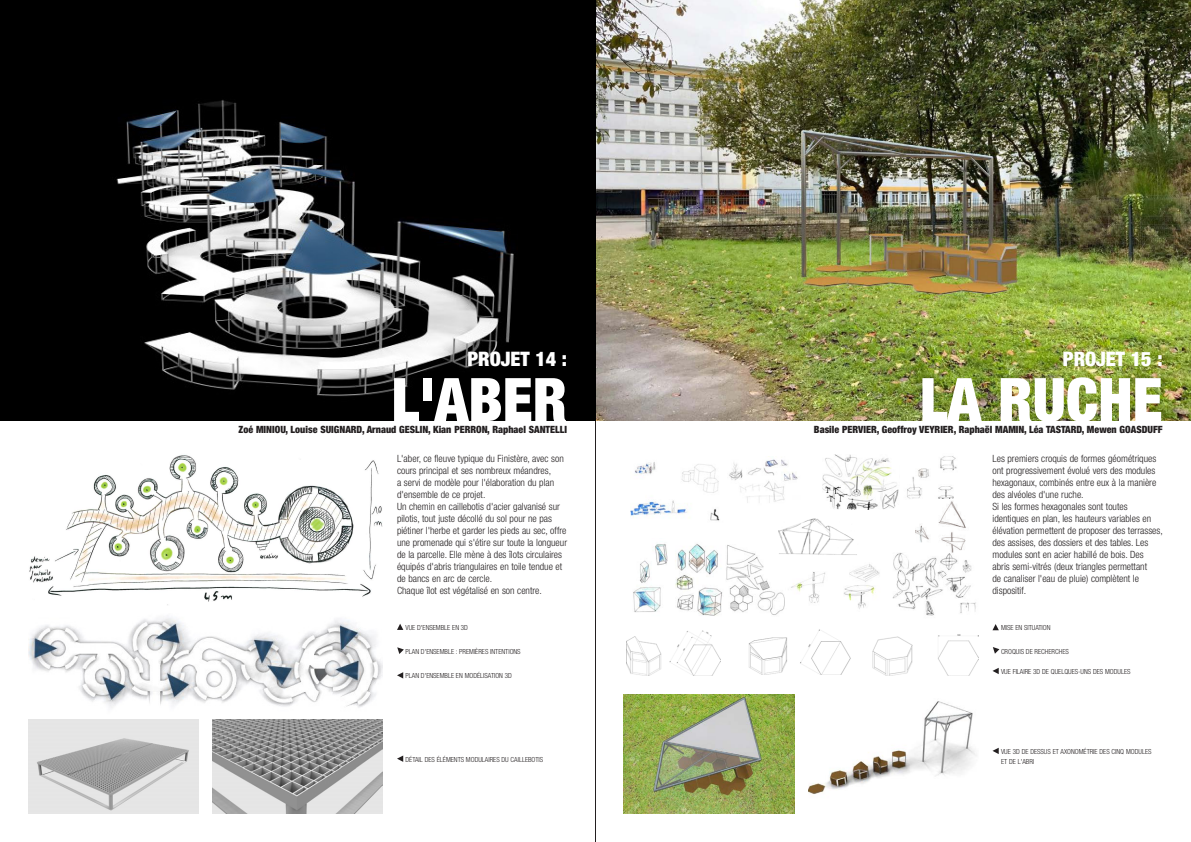
<style>
.page{position:relative;width:1191px;height:842px;background:#fff}
.page>*{position:absolute;margin:0;border:0;box-sizing:border-box;transform-origin:0 0}
.t1{font:900 condensed 60px "Helvetica Neue";color:#fff}
.t2{font:900 condensed 20px "Helvetica Neue";color:#fff}
.t3{font:300 condensed 10px/12px "Helvetica Neue";color:#231f20}
.t4{font:900 condensed 10px "Helvetica Neue";color:#231f20}
.t5{font:300 condensed 7px/10px "Helvetica Neue";color:#231f20}
</style>
<div class="page">
<img style="left:0;top:0;width:1191px;height:421px">
<svg style="left:993px;top:647px;width:6px;height:7px"></svg>
<svg style="left:992px;top:668px;width:6px;height:6px"></svg>
<svg style="left:992px;top:748px;width:6px;height:6px"></svg>
<svg style="left:992px;top:624px;width:6px;height:6px"></svg>
<img style="left:748px;top:629px;width:103px;height:45px">
<img style="left:626px;top:630px;width:94px;height:46px">
<img style="left:872px;top:634px;width:106px;height:41px">
<img style="left:624px;top:694px;width:170px;height:120px">
<img style="left:808px;top:701px;width:169px;height:93px">
<img style="left:726px;top:545px;width:59px;height:70px">
<img style="left:630px;top:462px;width:90px;height:59px">
<img style="left:729px;top:459px;width:69px;height:44px">
<img style="left:633px;top:544px;width:89px;height:72px">
<img style="left:778px;top:518px;width:79px;height:38px">
<img style="left:892px;top:553px;width:84px;height:63px">
<img style="left:822px;top:454px;width:77px;height:55px">
<img style="left:844px;top:564px;width:36px;height:45px">
<img style="left:791px;top:572px;width:34px;height:31px">
<img style="left:907px;top:456px;width:50px;height:43px">
<img style="left:915px;top:501px;width:51px;height:51px">
<hr style="left:595px;top:0;width:1px;height:842px;background:#231f20">
<svg style="left:397px;top:647px;width:7px;height:7px"></svg>
<svg style="left:397px;top:672px;width:6px;height:6px"></svg>
<svg style="left:397px;top:755px;width:6px;height:7px"></svg>
<svg style="left:397px;top:624px;width:6px;height:6px"></svg>
<img style="left:29px;top:455px;width:354px;height:150px">
<img style="left:28px;top:617px;width:355px;height:91px">
<img style="left:28px;top:719px;width:170px;height:95px">
<img style="left:213px;top:719px;width:170px;height:95px">
<h2 class="t2" style="left:467px;top:347px;width:101px">PROJET 14 :</h2>
<h1 class="t1" style="left:391px;top:363px;width:177px">L'ABER</h1>
<p class="t3" style="left:397px;top:452px;width:172px">L'aber, ce fleuve typique du Finistère, avec son cours principal et ses nombreux méandres,<br>a servi de modèle pour l'élaboration du plan d'ensemble de ce projet.<br>Un chemin en caillebotis d'acier galvanisé sur pilotis, tout juste décollé du sol pour ne pas piétiner l'herbe et garder les pieds au sec, offre une promenade qui s'étire sur toute la longueur de la parcelle. Elle mène à des îlots circulaires équipés d'abris triangulaires en toile tendue et de bancs en arc de cercle.<br>Chaque îlot est végétalisé en son centre.</p>
<p class="t5" style="left:405px;top:622px;width:64px">VUE D'ENSEMBLE EN 3D</p>
<p class="t5" style="left:405px;top:646px;width:117px">PLAN D'ENSEMBLE : PREMIÈRES INTENTIONS</p>
<p class="t5" style="left:405px;top:670px;width:108px">PLAN D'ENSEMBLE EN MODÉLISATION 3D</p>
<p class="t4" style="left:238px;top:424px;width:330px">Zoé MINIOU, Louise SUIGNARD, Arnaud GESLIN, Kian PERRON, Raphael SANTELLI</p>
<p class="t5" style="left:405px;top:754px;width:139px">DÉTAIL DES ÉLÉMENTS MODULAIRES DU CAILLEBOTIS</p>
<h2 class="t2" style="left:1063px;top:347px;width:101px">PROJET 15 :</h2>
<h1 class="t1" style="left:919px;top:363px;width:244px">LA RUCHE</h1>
<p class="t3" style="left:992px;top:452px;width:172px">Les premiers croquis de formes géométriques ont progressivement évolué vers des modules hexagonaux, combinés entre eux à la manière des alvéoles d'une ruche.<br>Si les formes hexagonales sont toutes identiques en plan, les hauteurs variables en élévation permettent de proposer des terrasses, des assises, des dossiers et des tables. Les modules sont en acier habillé de bois. Des abris semi-vitrés (deux triangles permettant<br>de canaliser l'eau de pluie) complètent le dispositif.</p>
<p class="t5" style="left:1001px;top:622px;width:51px">MISE EN SITUATION</p>
<p class="t5" style="left:1001px;top:646px;width:69px">CROQUIS DE RECHERCHES</p>
<p class="t5" style="left:1001px;top:666px;width:131px">VUE FILAIRE 3D DE QUELQUES-UNS DES MODULES</p>
<p class="t4" style="left:814px;top:424px;width:350px">Basile PERVIER, Geoffroy VEYRIER, Raphaël MAMIN, Léa TASTARD, Mewen GOASDUFF</p>
<p class="t5" style="left:1001px;top:746px;width:152px">VUE 3D DE DESSUS ET AXONOMÉTRIE DES CINQ MODULES<br>ET DE L'ABRI</p>
</div>
